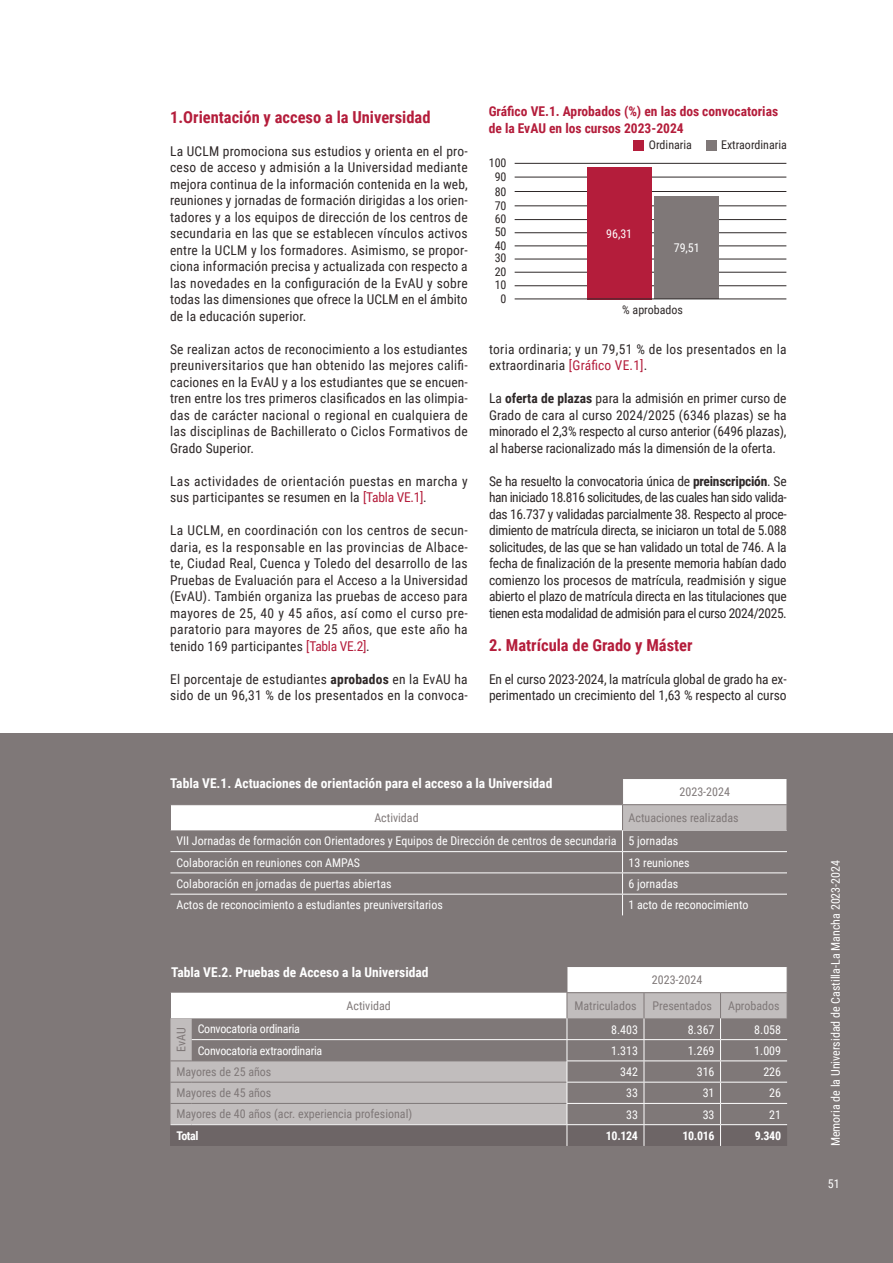
<style>
.page{position:relative;width:893px;height:1263px;background:#fff}
.page>*{position:absolute;margin:0;border:0;box-sizing:border-box;transform-origin:0 0}
.txt_corrido{font:700 16.5px "Roboto Condensed";color:#b41d3b}
.txt_corrido-2{font:13.5px/16.5px "Roboto Condensed";letter-spacing:.01em;color:#2e2828;text-align:justify}
.txt_corrido-3{font:700 13.5px "Roboto Condensed";color:#fff}
.txt_corrido-4{font:13.5px/16.5px "Roboto Condensed";letter-spacing:-.01em;color:#2e2828}
.txt_corrido-5{font:13.5px/16.5px "Roboto Condensed";letter-spacing:.03em;color:#2e2828}
.txt_corrido-6{font:700 13.5px "Roboto Condensed";color:#b41d3b}
.txt_corrido-7{font:12px "Roboto Condensed";color:#fff}
.txt_corrido-8{font:12px "Roboto Condensed";color:#7f7878}
.txt_corrido-9{font:12px "Roboto Condensed";color:#2e2828}
.txt_corrido-10{font:12px "Roboto Condensed";letter-spacing:-.02em;color:#fff}
.txt_corrido-11{font:700 12px "Roboto Condensed";letter-spacing:-.03em;color:#fff}
.s1{color:#b41d3b}
.s2{font-weight:700}
</style>
<div class="page">
<div style="left:0;top:733px;width:893px;height:530px;background:#7f7878"></div>
<div style="left:634px;top:140px;width:10px;height:11px;background:#b41d3b"></div>
<div style="left:706px;top:140px;width:10px;height:11px;background:#7f7878"></div>
<hr style="left:515px;top:272px;width:271px;height:1px;background:#2e2828">
<hr style="left:515px;top:245px;width:271px;height:1px;background:#2e2828">
<hr style="left:515px;top:232px;width:271px;height:1px;background:#2e2828">
<hr style="left:515px;top:285px;width:271px;height:1px;background:#2e2828">
<hr style="left:515px;top:259px;width:271px;height:1px;background:#2e2828">
<hr style="left:515px;top:219px;width:271px;height:1px;background:#2e2828">
<hr style="left:515px;top:205px;width:271px;height:1px;background:#2e2828">
<hr style="left:515px;top:191px;width:271px;height:1px;background:#2e2828">
<hr style="left:515px;top:177px;width:271px;height:1px;background:#2e2828">
<hr style="left:515px;top:163px;width:271px;height:1px;background:#2e2828">
<div style="left:587px;top:167px;width:65px;height:132px;background:#b41d3b"></div>
<div style="left:654px;top:197px;width:65px;height:102px;background:#7f7878"></div>
<hr style="left:515px;top:299px;width:271px;height:1px;background:#2e2828">
<svg style="left:170px;top:779px;width:617px;height:136px"></svg>
<hr style="left:170px;top:872px;width:452px;height:1px;background:#fff">
<hr style="left:622px;top:872px;width:165px;height:1px;background:#fff">
<svg style="left:170px;top:967px;width:618px;height:179px"></svg>
<hr style="left:644px;top:992px;width:76px;height:1px;background:#7f7878">
<hr style="left:720px;top:992px;width:67px;height:1px;background:#7f7878">
<p class="txt_corrido" style="left:170px;top:105px;width:262px">1.Orientación y acceso a la Universidad</p>
<p class="txt_corrido-2" style="left:170px;top:142px;width:299px">La UCLM promociona sus estudios y orienta en el pro&shy;ceso de acceso y admisión a la Universidad mediante mejora continua de la información contenida en la web, reuniones y jornadas de formación dirigidas a los orien&shy;tadores y a los equipos de dirección de los centros de secundaria en las que se establecen vínculos activos entre la UCLM y los formadores. Asimismo, se propor&shy;ciona información precisa y actualizada con respecto a las novedades en la configuración de la EvAU y sobre todas las dimensiones que ofrece la UCLM en el ámbito de la educación superior.</p>
<p class="txt_corrido-2" style="left:170px;top:340px;width:299px">Se realizan actos de reconocimiento a los estudiantes preuniversitarios que han obtenido las mejores califi&shy;caciones en la EvAU y a los estudiantes que se encuen&shy;tren entre los tres primeros clasificados en las olimpia&shy;das de carácter nacional o regional en cualquiera de las disciplinas de Bachillerato o Ciclos Formativos de Grado Superior.</p>
<p class="txt_corrido-5" style="left:170px;top:472px;width:299px">Las actividades de orientación puestas en marcha y sus participantes se resumen en la <span class="s1">[Tabla VE.1]</span>.</p>
<p class="txt_corrido-2" style="left:170px;top:522px;width:299px">La UCLM, en coordinación con los centros de secun&shy;daria, es la responsable en las provincias de Albace&shy;te, Ciudad Real, Cuenca y Toledo del desarrollo de las Pruebas de Evaluación para el Acceso a la Universidad (EvAU). También organiza las pruebas de acceso para mayores de 25, 40 y 45 años, así como el curso pre&shy;paratorio para mayores de 25 años, que este año ha tenido 169 participantes <span class="s1">[Tabla VE.2]</span>.</p>
<p class="txt_corrido-2" style="left:170px;top:670px;width:299px">El porcentaje de estudiantes <span class="s2">aprobados</span> en la EvAU ha sido de un 96,31 % de los presentados en la convoca-</p>
<p class="txt_corrido-6" style="left:489px;top:102px;width:291px">Gráfico VE.1. Aprobados (%) en las dos convocatorias</p>
<p class="txt_corrido-6" style="left:489px;top:119px;width:196px">de la EvAU en los cursos 2023-2024</p>
<p class="txt_corrido-9" style="left:489px;top:155px;width:19px">100</p>
<p class="txt_corrido-9" style="left:495px;top:168px;width:13px">90</p>
<p class="txt_corrido-9" style="left:495px;top:183px;width:13px">80</p>
<p class="txt_corrido-9" style="left:495px;top:197px;width:13px">70</p>
<p class="txt_corrido-9" style="left:495px;top:210px;width:13px">60</p>
<p class="txt_corrido-9" style="left:495px;top:223px;width:13px">50</p>
<p class="txt_corrido-9" style="left:495px;top:237px;width:13px">40</p>
<p class="txt_corrido-9" style="left:495px;top:250px;width:13px">30</p>
<p class="txt_corrido-9" style="left:495px;top:263px;width:13px">20</p>
<p class="txt_corrido-9" style="left:495px;top:277px;width:13px">10</p>
<p class="txt_corrido-9" style="left:501px;top:290px;width:7px">0</p>
<p class="txt_corrido-9" style="left:649px;top:137px;width:45px">Ordinaria</p>
<p class="txt_corrido-9" style="left:721px;top:137px;width:67px">Extraordinaria</p>
<p class="txt_corrido-7" style="left:606px;top:225px;width:28px">96,31</p>
<p class="txt_corrido-7" style="left:674px;top:240px;width:28px">79,51</p>
<p class="txt_corrido-9" style="left:622px;top:301px;width:62px">% aprobados</p>
<p class="txt_corrido-2" style="left:489px;top:340px;width:299px">toria ordinaria; y un 79,51 % de los presentados en la extraordinaria <span class="s1">[Gráfico VE.1]</span>.</p>
<p class="txt_corrido-2" style="left:489px;top:390px;width:299px">La <span class="s2">oferta de plazas</span> para la admisión en primer curso de Grado de cara al curso 2024/2025 (6346 plazas) se ha minorado el 2,3% respecto al curso anterior (6496 plazas), al haberse racionalizado más la dimensión de la oferta.</p>
<p class="txt_corrido-2" style="left:489px;top:472px;width:299px">Se ha resuelto la convocatoria única de <span class="s2">preinscripción</span>. Se han iniciado 18.816 solicitudes, de las cuales han sido valida&shy;das 16.737 y validadas parcialmente 38. Respecto al proce&shy;dimiento de matrícula directa, se iniciaron un total de 5.088 solicitudes, de las que se han validado un total de 746. A la fecha de finalización de la presente memoria habían dado comienzo los procesos de matrícula, readmisión y sigue abierto el plazo de matrícula directa en las titulaciones que tienen esta modalidad de admisión para el curso 2024/2025.</p>
<p class="txt_corrido" style="left:489px;top:633px;width:205px">2. Matrícula de Grado y Máster</p>
<p class="txt_corrido-4" style="left:489px;top:670px;width:299px">En el curso 2023-2024, la matrícula global de grado ha ex&shy;perimentado un crecimiento del 1,63 % respecto al curso</p>
<p class="txt_corrido-3" style="left:170px;top:774px;width:384px">Tabla VE.1. Actuaciones de orientación para el acceso a la Universidad</p>
<p class="txt_corrido-8" style="left:680px;top:784px;width:52px">2023-2024</p>
<p class="txt_corrido-8" style="left:374px;top:809px;width:46px">Actividad</p>
<p class="txt_corrido-8" style="left:628px;top:809px;width:112px">Actuaciones realizadas</p>
<p class="txt_corrido-7" style="left:176px;top:833px;width:442px">VII Jornadas de formación con Orientadores y Equipos de Dirección de centros de secundaria</p>
<p class="txt_corrido-7" style="left:628px;top:833px;width:51px">5 jornadas</p>
<p class="txt_corrido-7" style="left:176px;top:854px;width:185px">Colaboración en reuniones con AMPAS</p>
<p class="txt_corrido-7" style="left:628px;top:854px;width:63px">13 reuniones</p>
<p class="txt_corrido-7" style="left:176px;top:875px;width:217px">Colaboración en jornadas de puertas abiertas</p>
<p class="txt_corrido-7" style="left:628px;top:875px;width:51px">6 jornadas</p>
<p class="txt_corrido-7" style="left:176px;top:896px;width:268px">Actos de reconocimiento a estudiantes preuniversitarios</p>
<p class="txt_corrido-7" style="left:628px;top:896px;width:121px">1 acto de reconocimiento</p>
<p class="txt_corrido-3" style="left:171px;top:963px;width:259px">Tabla VE.2. Pruebas de Acceso a la Universidad</p>
<p class="txt_corrido-8" style="left:652px;top:972px;width:52px">2023-2024</p>
<p class="txt_corrido-8" style="left:347px;top:997px;width:46px">Actividad</p>
<p class="txt_corrido-8" style="left:574px;top:997px;width:64px">Matriculados</p>
<p class="txt_corrido-8" style="left:652px;top:997px;width:61px">Presentados</p>
<p class="txt_corrido-8" style="left:728px;top:997px;width:53px">Aprobados</p>
<p class="txt_corrido-8" style="left:173px;top:1052px;width:26px;rotate:-90deg">EvAU</p>
<p class="txt_corrido-10" style="left:198px;top:1021px;width:104px">Convocatoria ordinaria</p>
<p class="txt_corrido-7" style="left:611px;top:1021px;width:28px">8.403</p>
<p class="txt_corrido-7" style="left:688px;top:1021px;width:28px">8.367</p>
<p class="txt_corrido-7" style="left:754px;top:1021px;width:28px">8.058</p>
<p class="txt_corrido-10" style="left:198px;top:1042px;width:126px">Convocatoria extraordinaria</p>
<p class="txt_corrido-7" style="left:611px;top:1042px;width:28px">1.313</p>
<p class="txt_corrido-7" style="left:688px;top:1042px;width:28px">1.269</p>
<p class="txt_corrido-7" style="left:754px;top:1042px;width:28px">1.009</p>
<p class="txt_corrido-8" style="left:176px;top:1063px;width:97px">Mayores de 25 años</p>
<p class="txt_corrido-7" style="left:620px;top:1063px;width:19px">342</p>
<p class="txt_corrido-7" style="left:697px;top:1063px;width:19px">316</p>
<p class="txt_corrido-7" style="left:763px;top:1063px;width:19px">226</p>
<p class="txt_corrido-8" style="left:176px;top:1084px;width:97px">Mayores de 45 años</p>
<p class="txt_corrido-7" style="left:626px;top:1084px;width:13px">33</p>
<p class="txt_corrido-7" style="left:703px;top:1084px;width:13px">31</p>
<p class="txt_corrido-7" style="left:769px;top:1084px;width:13px">26</p>
<p class="txt_corrido-8" style="left:176px;top:1106px;width:237px">Mayores de 40 años (acr. experiencia profesional)</p>
<p class="txt_corrido-7" style="left:626px;top:1106px;width:13px">33</p>
<p class="txt_corrido-7" style="left:703px;top:1106px;width:13px">33</p>
<p class="txt_corrido-7" style="left:769px;top:1106px;width:13px">21</p>
<p class="txt_corrido-11" style="left:176px;top:1127px;width:24px">Total</p>
<p class="txt_corrido-11" style="left:606px;top:1127px;width:34px">10.124</p>
<p class="txt_corrido-11" style="left:682px;top:1127px;width:34px">10.016</p>
<p class="txt_corrido-11" style="left:755px;top:1127px;width:28px">9.340</p>
<p class="txt_corrido-7" style="left:827px;top:1146px;width:288px;rotate:-90deg">Memoria de la Universidad de Castilla-La Mancha 2023-2024</p>
<p class="txt_corrido-7" style="left:828px;top:1175px;width:13px">51</p>
</div>
